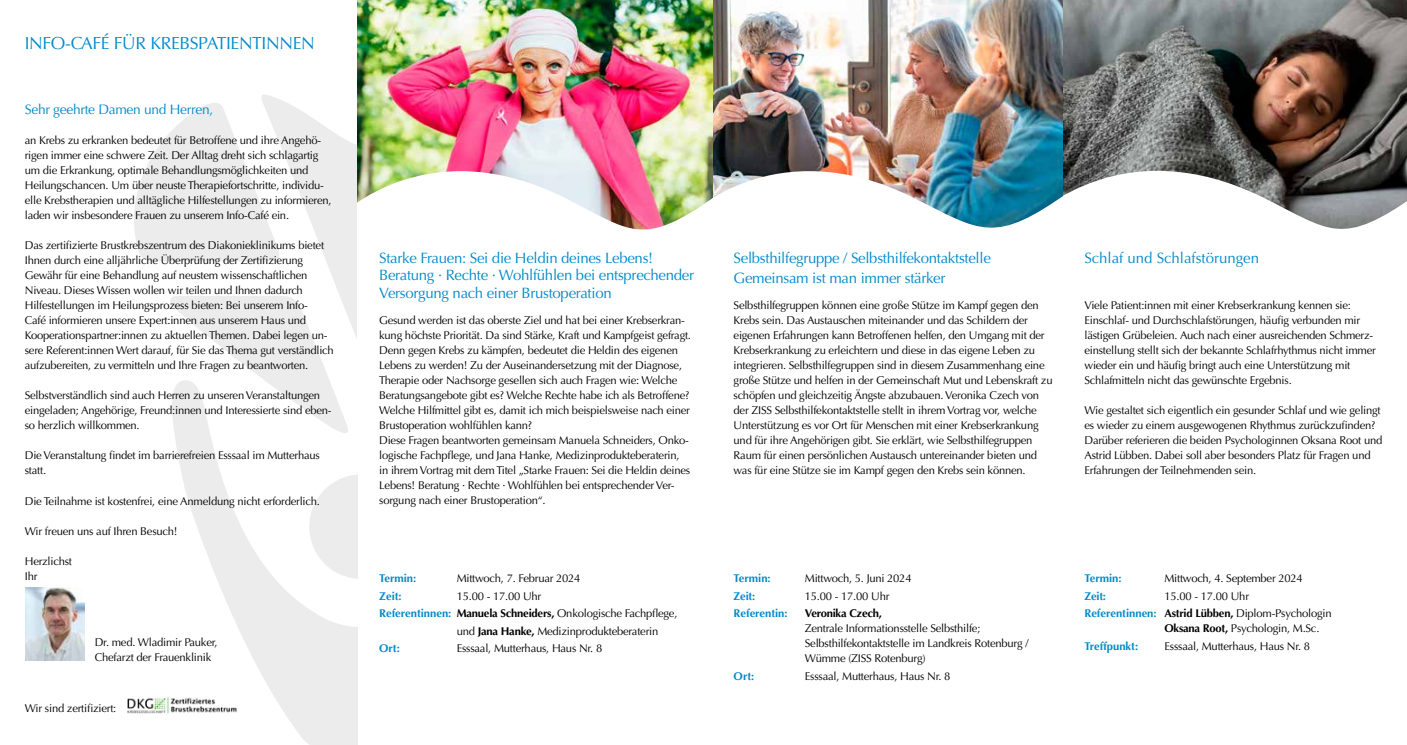
<style>
.page{position:relative;width:1407px;height:745px;background:#fff}
.page>*{position:absolute;margin:0;border:0;box-sizing:border-box;transform-origin:0 0}
.t1{font:17.5px "Optima LT Pro";letter-spacing:-.02em;color:#008acb}
.t2{font:15px/17.5px "Optima LT Pro";letter-spacing:-.02em;color:#008acb}
.t3{font:15px "Optima LT Pro";color:#008acb}
.t4{font:13.75px "Optima LT Pro";letter-spacing:-.02em;color:#008acb}
.t5{font:11.25px/15px "Optima LT Pro";letter-spacing:-.02em;color:#000}
.t6{font:700 11.25px "Optima LT Pro";color:#008acb}
.t7{font:700 11.25px "Optima LT Pro";letter-spacing:-.02em;color:#000}
.s1{font-weight:700;color:#008acb}
.s2{font-weight:700}
</style>
<div class="page">
<svg style="left:262px;top:93px;width:96px;height:245px;fill:#ececed"></svg>
<svg style="left:134px;top:101px;width:147px;height:161px"></svg>
<svg style="left:170px;top:296px;width:181px;height:82px"></svg>
<svg style="left:172px;top:378px;width:186px;height:366px"></svg>
<img style="left:712px;top:0;width:351px;height:128px">
<img style="left:1063px;top:0;width:344px;height:129px">
<svg style="left:1064px;top:129px;width:343px;height:100px"></svg>
<img style="left:358px;top:0;width:354px;height:129px">
<img style="left:358px;top:129px;width:354px;height:101px">
<img style="left:712px;top:128px;width:352px;height:100px">
<img style="left:127px;top:686px;width:111px;height:38px">
<img style="left:26px;top:587px;width:58px;height:72px">
<h1 class="t1" style="left:25px;top:32px;width:291px">INFO-CAFÉ FÜR KREBSPATIENTINNEN</h1>
<p class="t4" style="left:25px;top:101px;width:190px">Sehr geehrte Damen und Herren,</p>
<p class="t5" style="left:25px;top:133px;width:308px">an Krebs zu erkranken bedeutet für Betroffene und ihre Angehö&shy;rigen immer eine schwere Zeit. Der Alltag dreht sich schlagartig um die Erkrankung, optimale Behandlungsmöglichkeiten und Heilungschancen. Um über neuste Therapiefortschritte, individu&shy;elle Krebstherapien und alltägliche Hilfestellungen zu informieren, laden wir insbesondere Frauen zu unserem Info-Café ein.</p>
<p class="t5" style="left:25px;top:238px;width:310px">Das zertifizierte Brustkrebszentrum des Diakonieklinikums bietet Ihnen durch eine alljährliche Überprüfung der Zertifizierung Gewähr für eine Behandlung auf neustem wissenschaftlichen Niveau. Dieses Wissen wollen wir teilen und Ihnen dadurch Hilfestellungen im Heilungsprozess bieten: Bei unserem Info-<br>Café informieren unsere Expert:innen aus unserem Haus und Kooperationspartner:innen zu aktuellen Themen. Dabei legen un&shy;sere Referent:innen Wert darauf, für Sie das Thema gut verständlich aufzubereiten, zu vermitteln und Ihre Fragen zu beantworten.</p>
<p class="t5" style="left:25px;top:388px;width:308px">Selbstverständlich sind auch Herren zu unseren Veranstaltungen eingeladen; Angehörige, Freund:innen und Interessierte sind eben&shy;so herzlich willkommen.</p>
<p class="t5" style="left:25px;top:448px;width:296px">Die Veranstaltung findet im barrierefreien Esssaal im Mutterhaus statt.</p>
<p class="t5" style="left:25px;top:493px;width:297px">Die Teilnahme ist kostenfrei, eine Anmeldung nicht erforderlich.</p>
<p class="t5" style="left:25px;top:523px;width:154px">Wir freuen uns auf Ihren Besuch!</p>
<p class="t5" style="left:25px;top:553px;width:49px">Herzlichst<br>Ihr</p>
<p class="t5" style="left:95px;top:634px;width:124px">Dr. med. Wladimir Pauker,<br>Chefarzt der Frauenklinik</p>
<p class="t5" style="left:25px;top:700px;width:93px">Wir sind zertifiziert:</p>
<h2 class="t2" style="left:379px;top:249px;width:316px">Starke Frauen: Sei die Heldin deines Lebens!<br>Beratung ∙ Rechte ∙ Wohlfühlen bei entsprechender<br>Versorgung nach einer Brustoperation</h2>
<p class="t5" style="left:379px;top:313px;width:313px">Gesund werden ist das oberste Ziel und hat bei einer Krebserkran&shy;kung höchste Priorität. Da sind Stärke, Kraft und Kampfgeist gefragt.<br>Denn gegen Krebs zu kämpfen, bedeutet die Heldin des eigenen Lebens zu werden! Zu der Auseinandersetzung mit der Diagnose, Therapie oder Nachsorge gesellen sich auch Fragen wie: Welche Beratungsangebote gibt es? Welche Rechte habe ich als Betroffene?<br>Welche Hilfmittel gibt es, damit ich mich beispielsweise nach einer Brustoperation wohlfühlen kann?<br>Diese Fragen beantworten gemeinsam Manuela Schneiders, Onko&shy;logische Fachpflege, und Jana Hanke, Medizinprodukteberaterin, in ihrem Vortrag mit dem Titel „Starke Frauen: Sei die Heldin deines Lebens! Beratung ∙ Rechte ∙ Wohlfühlen bei entsprechender Ver&shy;sorgung nach einer Brustoperation“.</p>
<p class="t6" style="left:379px;top:570px;width:39px">Termin:</p>
<p class="t5" style="left:457px;top:570px;width:125px">Mittwoch, 7. Februar 2024</p>
<p class="t6" style="left:379px;top:588px;width:24px">Zeit:</p>
<p class="t5" style="left:457px;top:588px;width:86px">15.00 - 17.00 Uhr</p>
<p class="t5" style="left:379px;top:605px;width:300px"><span class="s1">Referentinnen:</span> <span class="s2">Manuela Schneiders,</span> Onkologische Fachpflege,</p>
<p class="t5" style="left:457px;top:623px;width:203px">und <span class="s2">Jana Hanke,</span> Medizinprodukteberaterin</p>
<p class="t6" style="left:379px;top:640px;width:22px">Ort:</p>
<p class="t5" style="left:457px;top:640px;width:147px">Esssaal, Mutterhaus, Haus Nr. 8</p>
<h2 class="t2" style="left:733px;top:248px;width:259px;line-height:20px">Selbsthilfegruppe / Selbsthilfekontaktstelle<br>Gemeinsam ist man immer stärker</h2>
<p class="t5" style="left:733px;top:298px;width:320px">Selbsthilfegruppen können eine große Stütze im Kampf gegen den Krebs sein. Das Austauschen miteinander und das Schildern der eigenen Erfahrungen kann Betroffenen helfen, den Umgang mit der Krebserkrankung zu erleichtern und diese in das eigene Leben zu integrieren. Selbsthilfegruppen sind in diesem Zusammenhang eine große Stütze und helfen in der Gemeinschaft Mut und Lebenskraft zu schöpfen und gleichzeitig Ängste abzubauen. Veronika Czech von der ZISS Selbsthilfekontaktstelle stellt in ihrem Vortrag vor, welche Unterstützung es vor Ort für Menschen mit einer Krebserkrankung und für ihre Angehörigen gibt. Sie erklärt, wie Selbsthilfegruppen Raum für einen persönlichen Austausch untereinander bieten und was für eine Stütze sie im Kampf gegen den Krebs sein können.</p>
<h2 class="t3" style="left:1084px;top:248px;width:176px">Schlaf und Schlafstörungen</h2>
<p class="t5" style="left:1084px;top:298px;width:293px">Viele Patient:innen mit einer Krebserkrankung kennen sie:<br>Einschlaf- und Durchschlafstörungen, häufig verbunden mir lästigen Grübeleien. Auch nach einer ausreichenden Schmerz&shy;einstellung stellt sich der bekannte Schlafrhythmus nicht immer wieder ein und häufig bringt auch eine Unterstützung mit Schlafmitteln nicht das gewünschte Ergebnis.</p>
<p class="t5" style="left:1084px;top:403px;width:299px">Wie gestaltet sich eigentlich ein gesunder Schlaf und wie gelingt es wieder zu einem ausgewogenen Rhythmus zurückzufinden?<br>Darüber referieren die beiden Psychologinnen Oksana Root und Astrid Lübben. Dabei soll aber besonders Platz für Fragen und Erfahrungen der Teilnehmenden sein.</p>
<p class="t6" style="left:733px;top:570px;width:39px">Termin:</p>
<p class="t5" style="left:805px;top:570px;width:108px">Mittwoch, 5. Juni 2024</p>
<p class="t6" style="left:733px;top:588px;width:23px">Zeit:</p>
<p class="t5" style="left:805px;top:588px;width:86px">15.00 - 17.00 Uhr</p>
<p class="t6" style="left:733px;top:605px;width:56px">Referentin:</p>
<p class="t7" style="left:805px;top:605px;width:78px">Veronika Czech,</p>
<p class="t5" style="left:805px;top:620px;width:225px">Zentrale Informationsstelle Selbsthilfe;<br>Selbsthilfekontaktstelle im Landkreis Rotenburg /<br>Wümme (ZISS Rotenburg)</p>
<p class="t6" style="left:733px;top:668px;width:22px">Ort:</p>
<p class="t5" style="left:805px;top:668px;width:147px">Esssaal, Mutterhaus, Haus Nr. 8</p>
<p class="t6" style="left:1084px;top:570px;width:39px">Termin:</p>
<p class="t5" style="left:1164px;top:570px;width:140px">Mittwoch, 4. September 2024</p>
<p class="t6" style="left:1084px;top:588px;width:23px">Zeit:</p>
<p class="t5" style="left:1084px;top:586px;width:249px;line-height:17.5px;text-align:center">15.00 - 17.00 Uhr<br><span class="s1">Referentinnen:</span> <span class="s2">Astrid Lübben,</span> Diplom-Psychologin</p>
<p class="t5" style="left:1164px;top:620px;width:156px"><span class="s2">Oksana Root,</span> Psychologin, M.Sc.</p>
<p class="t6" style="left:1084px;top:638px;width:55px">Treffpunkt:</p>
<p class="t5" style="left:1164px;top:638px;width:147px">Esssaal, Mutterhaus, Haus Nr. 8</p>
</div>
